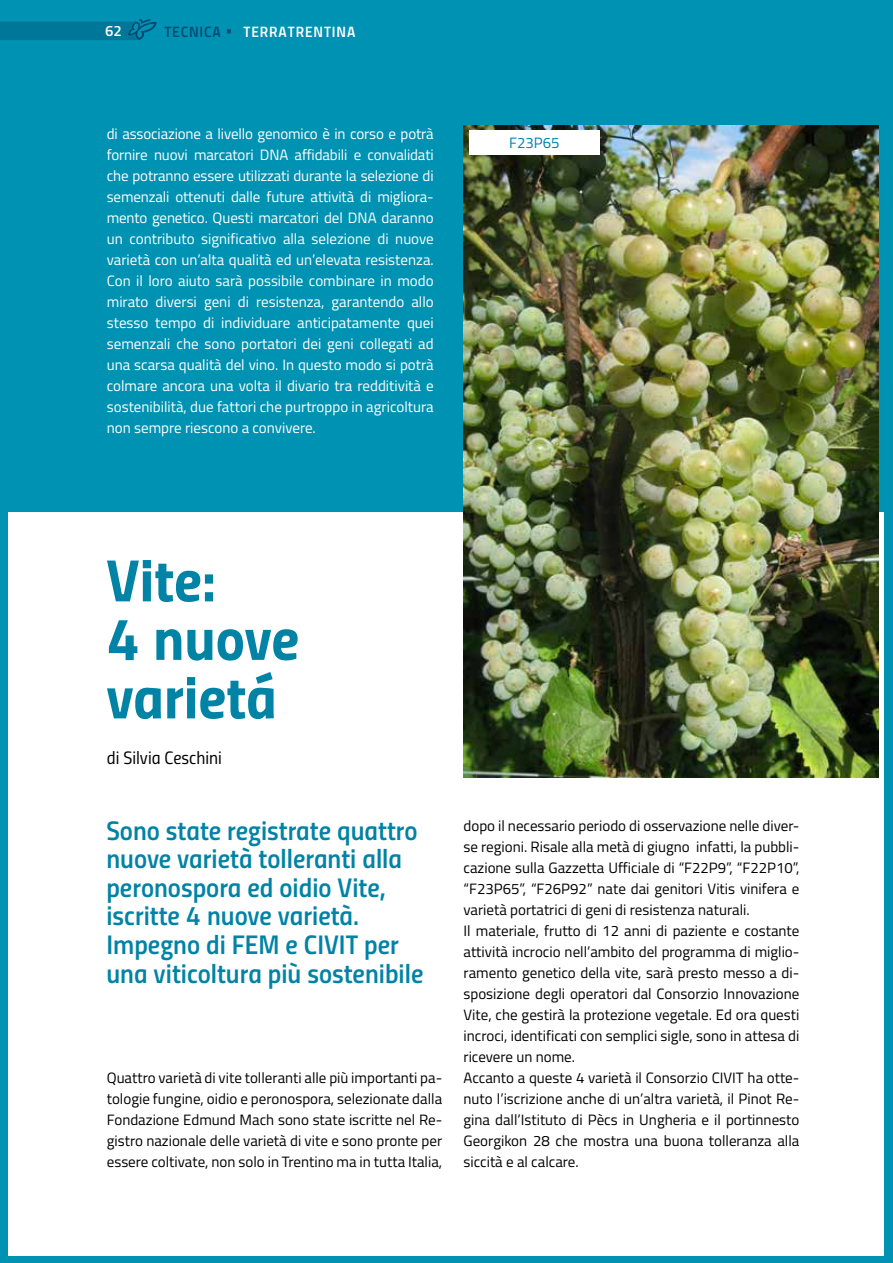
<style>
.page{position:relative;width:893px;height:1263px;background:#0092b2}
.page>*{position:absolute;margin:0;border:0;box-sizing:border-box;transform-origin:0 0}
.t1{font:60px/58.5px "Titillium Bold Upright";color:#0083a5}
.t2{font:27px/28.5px "Titillium Semibold Upright";color:#0083a5}
.t3{font:18px "Titillium Regular Upright";color:#000}
.t4{font:15px/21px "Titillium";color:#000;text-align:justify}
.t5{font:15px/21px "Titillium";color:#fff;text-align:justify}
.t6{font:15px "Titillium Semibold Upright";letter-spacing:.06em;color:#fff}
.t7{font:15px "Titillium";color:#0083a5}
.s1{color:#0083a5}
</style>
<div class="page">
<div style="left:9px;top:512px;width:875px;height:743px;background:#fff"></div>
<img style="left:463px;top:126px;width:415px;height:651px">
<div style="left:469px;top:130px;width:131px;height:24px;background:#fff"></div>
<svg style="left:0;top:19px;width:157px;height:21px"></svg>
<p class="t6" style="left:105px;top:20px;width:18px">62</p>
<p class="t6" style="left:164px;top:20px;width:192px"><span class="s1">TECNICA •</span> TERRATRENTINA</p>
<p class="t5" style="left:107px;top:122px;width:328px">di associazione a livello genomico è in corso e potrà fornire nuovi marcatori DNA affidabili e convalidati che potranno essere utilizzati durante la selezione di semenzali ottenuti dalle future attività di migliora&shy;mento genetico. Questi marcatori del DNA daranno un contributo significativo alla selezione di nuove varietà con un’alta qualità ed un’elevata resistenza.<br>Con il loro aiuto sarà possibile combinare in modo mirato diversi geni di resistenza, garantendo allo stesso tempo di individuare anticipatamente quei semenzali che sono portatori dei geni collegati ad una scarsa qualità del vino. In questo modo si potrà colmare ancora una volta il divario tra redditività e sostenibilità, due fattori che purtroppo in agricoltura non sempre riescono a convivere.</p>
<p class="t7" style="left:509px;top:131px;width:52px">F23P65</p>
<h1 class="t1" style="left:106px;top:547px;width:194px">Vite:<br>4 nuove varietá</h1>
<p class="t3" style="left:107px;top:744px;width:117px">di Silvia Ceschini</p>
<h2 class="t2" style="left:106px;top:815px;width:318px">Sono state registrate quattro nuove varietà tolleranti alla peronospora ed oidio Vite, iscritte 4 nuove varietà.<br>Impegno di FEM e CIVIT per una viticoltura più sostenibile</h2>
<p class="t4" style="left:107px;top:1066px;width:337px">Quattro varietà di vite tolleranti alle più importanti pa&shy;tologie fungine, oidio e peronospora, selezionate dalla Fondazione Edmund Mach sono state iscritte nel Re&shy;gistro nazionale delle varietà di vite e sono pronte per essere coltivate, non solo in Trentino ma in tutta Italia,</p>
<p class="t4" style="left:463px;top:814px;width:337px;text-align:left">dopo il necessario periodo di osservazione nelle diver&shy;se regioni. Risale alla metà di giugno infatti, la pubbli&shy;cazione sulla Gazzetta Ufficiale di “F22P9”, “F22P10”, “F23P65”, “F26P92” nate dai genitori Vitis vinifera e varietà portatrici di geni di resistenza naturali.<br>Il materiale, frutto di 12 anni di paziente e costante attività incrocio nell’ambito del programma di miglio&shy;ramento genetico della vite, sarà presto messo a di&shy;sposizione degli operatori dal Consorzio Innovazione Vite, che gestirà la protezione vegetale. Ed ora questi incroci, identificati con semplici sigle, sono in attesa di ricevere un nome.<br>Accanto a queste 4 varietà il Consorzio CIVIT ha otte&shy;nuto l’iscrizione anche di un’altra varietà, il Pinot Re&shy;gina dall’Istituto di Pècs in Ungheria e il portinnesto Georgikon 28 che mostra una buona tolleranza alla siccità e al calcare.</p>
</div>
